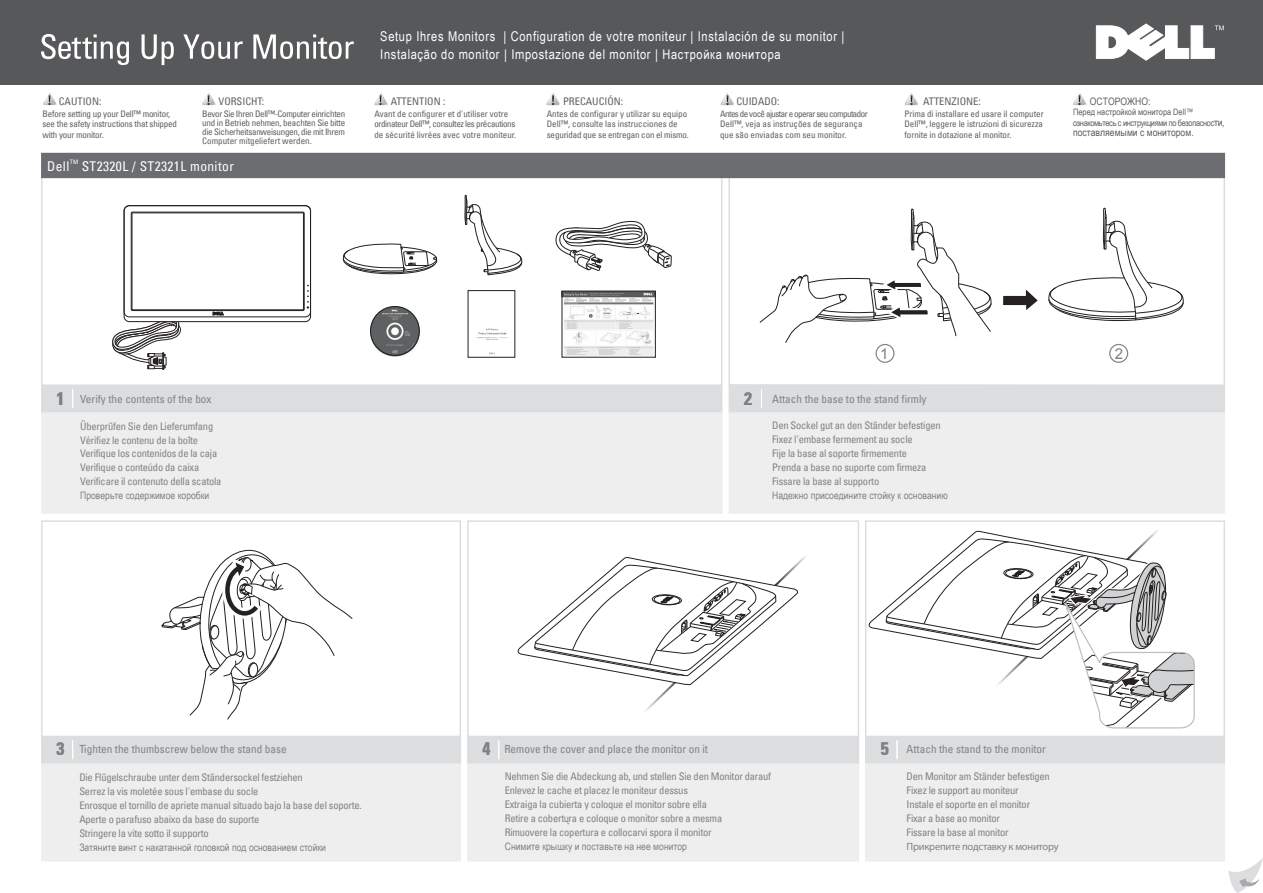
<style>
.page{position:relative;width:1263px;height:893px;background:#fff}
.page>*{position:absolute;margin:0;border:0;box-sizing:border-box;transform-origin:0 0}
.t1{font:700 condensed 18px "Univers 67";color:#808285}
.t2{font:15px "Arial";color:#808285}
.t3{font:13.5px/18px "Arial Narrow";letter-spacing:.05em;color:#fff}
.t4{font:condensed 13.5px "Univers 57";letter-spacing:.03em;color:#fff}
.t5{font:condensed 11.25px "Univers 57";color:#808285}
.t6{font:condensed 10.5px/14px "Univers 57";letter-spacing:-.02em;color:#808285}
.t7{font:condensed 10.5px "Univers 57";color:#5f5f62}
.t8{font:10.5px "Myriad Pro";letter-spacing:-.02em;color:#808285}
.t9{font:10.35px "Arial Narrow";color:#808285}
.t10{font:10.35px "Arial Narrow";color:#5f5f62}
.t11{font:condensed 9px/10.5px "Univers 57";letter-spacing:-.005em;color:#5f5f62}
.t12{font:8.85px/10.5px "Arial Narrow";letter-spacing:-.035em;color:#5f5f62}
.t13{font:condensed 6.15px "Univers 57";color:#fff}
.s1{font-size:13.2px}
.s2{font-size:10.35px}
.s3{font-family:"Univers 67";font-weight:700;font-size:18px}
.s4{font-family:"Arial Narrow";font-stretch:normal;font-size:10.35px}
</style>
<div class="page">
<img style="left:370px;top:306px;width:50px;height:50px">
<div style="left:41px;top:177px;width:681px;height:209px;border:2px solid #dcdddf"></div>
<div style="left:42px;top:385px;width:680px;height:28px;background:#dcdddf"></div>
<div style="left:42px;top:413px;width:680px;height:100px;background:#eeeeef"></div>
<div style="left:41px;top:412px;width:681px;height:102px;border:2px solid #eeeeef"></div>
<svg style="left:728px;top:175px;width:498px;height:212px"></svg>
<div style="left:729px;top:385px;width:495px;height:28px;background:#dcdddf"></div>
<div style="left:729px;top:413px;width:495px;height:100px;background:#eeeeef"></div>
<div style="left:729px;top:412px;width:496px;height:102px;border:2px solid #eeeeef"></div>
<div style="left:41px;top:520px;width:420px;height:217px;border:2px solid #dcdddf"></div>
<div style="left:42px;top:737px;width:418px;height:27px;background:#dcdddf"></div>
<div style="left:41px;top:736px;width:420px;height:29px;border:2px solid #dcdddf"></div>
<div style="left:42px;top:764px;width:418px;height:97px;background:#eeeeef"></div>
<svg style="left:1228px;top:858px;width:35px;height:35px"></svg>
<div style="left:467px;top:520px;width:392px;height:217px;border:2px solid #dcdddf"></div>
<div style="left:468px;top:737px;width:390px;height:27px;background:#dcdddf"></div>
<div style="left:467px;top:736px;width:392px;height:29px;border:2px solid #dcdddf"></div>
<div style="left:468px;top:764px;width:390px;height:97px;background:#eeeeef"></div>
<div style="left:865px;top:520px;width:360px;height:217px;border:2px solid #dcdddf"></div>
<div style="left:866px;top:737px;width:358px;height:27px;background:#dcdddf"></div>
<div style="left:866px;top:764px;width:358px;height:97px;background:#eeeeef"></div>
<div style="left:0;top:0;width:1263px;height:84px;background:#57585a"></div>
<div style="left:42px;top:154px;width:1182px;height:23px;background:#6c6d70"></div>
<div style="left:41px;top:153px;width:1184px;height:25px;border:2px solid #6c6d70"></div>
<div style="left:875px;top:344px;width:19px;height:19px;border:1px solid #808285;border-radius:50%"></div>
<div style="left:1109px;top:344px;width:19px;height:19px;border:1px solid #808285;border-radius:50%"></div>
<div style="left:124px;top:205px;width:187px;height:112px;border:1px solid #231f20;border-radius:5px"></div>
<div style="left:131px;top:212px;width:173px;height:99px;border:1px solid #231f20"></div>
<div style="left:132px;top:213px;width:172px;height:97px;border:1px solid #231f20"></div>
<svg style="left:307px;top:285px;width:2px;height:23px"></svg>
<svg style="left:555px;top:220px;width:117px;height:51px"></svg>
<svg style="left:464px;top:195px;width:59px;height:81px"></svg>
<img style="left:468px;top:328px;width:47px;height:30px">
<img style="left:564px;top:293px;width:90px;height:62px">
<div style="left:562px;top:291px;width:94px;height:66px;border:1px solid #231f20"></div>
<svg style="left:342px;top:243px;width:95px;height:31px"></svg>
<svg style="left:213px;top:312px;width:11px;height:3px"></svg>
<div style="left:370px;top:306px;width:50px;height:50px;border:1px solid #231f20;border-radius:50%"></div>
<svg style="left:161px;top:549px;width:191px;height:171px"></svg>
<svg style="left:112px;top:318px;width:69px;height:52px"></svg>
<svg style="left:759px;top:208px;width:436px;height:135px"></svg>
<svg style="left:517px;top:556px;width:289px;height:155px"></svg>
<svg style="left:1096px;top:23px;width:128px;height:38px"></svg>
<svg style="left:41px;top:34px;width:88px;height:31px"></svg>
<svg style="left:142px;top:34px;width:32px;height:31px"></svg>
<svg style="left:183px;top:34px;width:60px;height:25px"></svg>
<svg style="left:253px;top:34px;width:101px;height:25px"></svg>
<img style="left:546px;top:93px;width:14px;height:12px">
<img style="left:720px;top:93px;width:14px;height:12px">
<img style="left:904px;top:93px;width:14px;height:12px">
<img style="left:202px;top:93px;width:14px;height:12px">
<img style="left:374px;top:93px;width:14px;height:12px">
<img style="left:1073px;top:93px;width:14px;height:12px">
<img style="left:43px;top:93px;width:14px;height:12px">
<svg style="left:72px;top:389px;width:1px;height:19px"></svg>
<svg style="left:761px;top:389px;width:1px;height:19px"></svg>
<svg style="left:72px;top:740px;width:1px;height:19px"></svg>
<svg style="left:498px;top:740px;width:1px;height:19px"></svg>
<svg style="left:865px;top:529px;width:330px;height:332px"></svg>
<p class="t7" style="left:59px;top:94px;width:44px">CAUTION:</p>
<p class="t11" style="left:42px;top:108px;width:136px">Before setting up your Dell™ monitor, see the safety instructions that shipped with your monitor.</p>
<p class="t7" style="left:219px;top:94px;width:47px">VORSICHT:</p>
<p class="t11" style="left:202px;top:109px;width:145px;line-height:9px;text-align:justify">Bevor Sie Ihren Dell™-Computer einrichten und in Betrieb nehmen, beachten Sie bitte die Sicherheitsanweisungen, die mit Ihrem Computer mitgeliefert werden.</p>
<p class="t4" style="left:47px;top:157px;width:24px">Dell</p>
<p class="t13" style="left:70px;top:158px;width:10px">TM</p>
<p class="t4" style="left:82px;top:157px;width:154px">ST2320L / ST2321L monitor</p>
<p class="t3" style="left:380px;top:27px;width:466px">Setup Ihres Monitors | Configuration de votre moniteur | Instalación de su monitor |<br>Instalação do monitor | Impostazione del monitor | <span class="s1">Настройка монитора</span></p>
<p class="t7" style="left:563px;top:94px;width:62px">PRECAUCIÓN:</p>
<p class="t11" style="left:547px;top:108px;width:144px">Antes de configurar y utilizar su equipo<br>Dell™, consulte las instrucciones de seguridad que se entregan con el mismo.</p>
<p class="t7" style="left:736px;top:94px;width:45px">CUIDADO:</p>
<p class="t11" style="left:720px;top:108px;width:149px">Antes de você ajustar e operar seu computador<br>Dell™, veja as instruções de segurança que são enviadas com seu monitor.</p>
<p class="t7" style="left:391px;top:94px;width:56px">ATTENTION :</p>
<p class="t11" style="left:374px;top:108px;width:143px">Avant de configurer et d'utiliser votre ordinateur Dell™, consultez les précautions de sécurité livrées avec votre moniteur.</p>
<p class="t7" style="left:923px;top:94px;width:59px">ATTENZIONE:</p>
<p class="t11" style="left:904px;top:108px;width:141px;text-align:justify">Prima di installare ed usare il computer Dell™, leggere le istruzioni di sicurezza fornite in dotazione al monitor.</p>
<p class="t10" style="left:1090px;top:94px;width:62px">ОСТОРОЖНО:</p>
<p class="t12" style="left:1073px;top:107px;width:153px">Перед настройкой монитора Dell™ ознакомьтесь с инструкциями по безопаснос<span class="s2">ти,</span></p>
<p class="t10" style="left:1073px;top:125px;width:122px">поставляемыми с монитором.</p>
<h2 class="t2" style="left:880px;top:344px;width:10px">1</h2>
<h2 class="t2" style="left:1115px;top:344px;width:10px">2</h2>
<h1 class="t1" style="left:56px;top:388px;width:9px">1</h1>
<p class="t5" style="left:744px;top:391px;width:184px"><span class="s3">2</span> Attach the base to the stand firmly</p>
<p class="t5" style="left:80px;top:392px;width:133px">Verify the contents of the box</p>
<p class="t6" style="left:80px;top:419px;width:143px">Überprüfen Sie den Lieferumfang Vérifiez le contenu de la boîte Verifique los contenidos de la caja Verifique o conteúdo da caixa Verificare il contenuto della scatola</p>
<p class="t9" style="left:80px;top:488px;width:131px">Проверьте содержимое коробки</p>
<p class="t6" style="left:772px;top:418px;width:170px">Den Sockel gut an den Ständer befestigen Fixez l'embase fermement au socle<br>Fije la base al soporte firmemente<br>Prenda a base no suporte com firmeza Fissare la base al supporto</p>
<p class="t9" style="left:772px;top:488px;width:177px">Надежно присоедините стойку к основанию</p>
<p class="t5" style="left:56px;top:742px;width:232px"><span class="s3">3</span> Tighten the thumbscrew below the stand base</p>
<p class="t5" style="left:482px;top:742px;width:227px"><span class="s3">4</span> Remove the cover and place the monitor on it</p>
<p class="t5" style="left:881px;top:742px;width:167px"><span class="s3">5</span> Attach the stand to the monitor</p>
<p class="t6" style="left:79px;top:770px;width:284px">Die Flügelschraube unter dem Ständersockel festziehen<br>Serrez la vis moletée sous l'embase du socle<br>Enrosque el tornillo de apriete manual situado bajo la base del soporte.<br>Aperte o parafuso abaixo da base do suporte<br>Stringere la vite sotto il supporto</p>
<p class="t9" style="left:79px;top:839px;width:248px">Затяните винт с накатанной головкой под основанием стойки</p>
<p class="t6" style="left:505px;top:769px;width:268px">Nehmen Sie die Abdeckung ab, und stellen Sie den Monitor darauf Enlevez le cache et placez le moniteur dessus<br>Extraiga la cubierta y coloque el monitor sobre ella<br>Retire a cobert<span class="s4">ų</span>ra e coloque o monitor sobre a mesma<br>Rimuovere la copertura e collocarvi spora il monitor</p>
<p class="t9" style="left:505px;top:838px;width:184px">Снимите крышку и поставьте на нее монитор</p>
<p class="t6" style="left:907px;top:769px;width:145px">Den Monitor am Ständer befestigen<br>Fixez le support au moniteur<br>Instale el soporte en el monitor<br>Fixar a base ao monitor<br>Fissare la base al monitor</p>
<p class="t8" style="left:907px;top:839px;width:153px">Прикрепите подставку к монитору</p>
</div>
